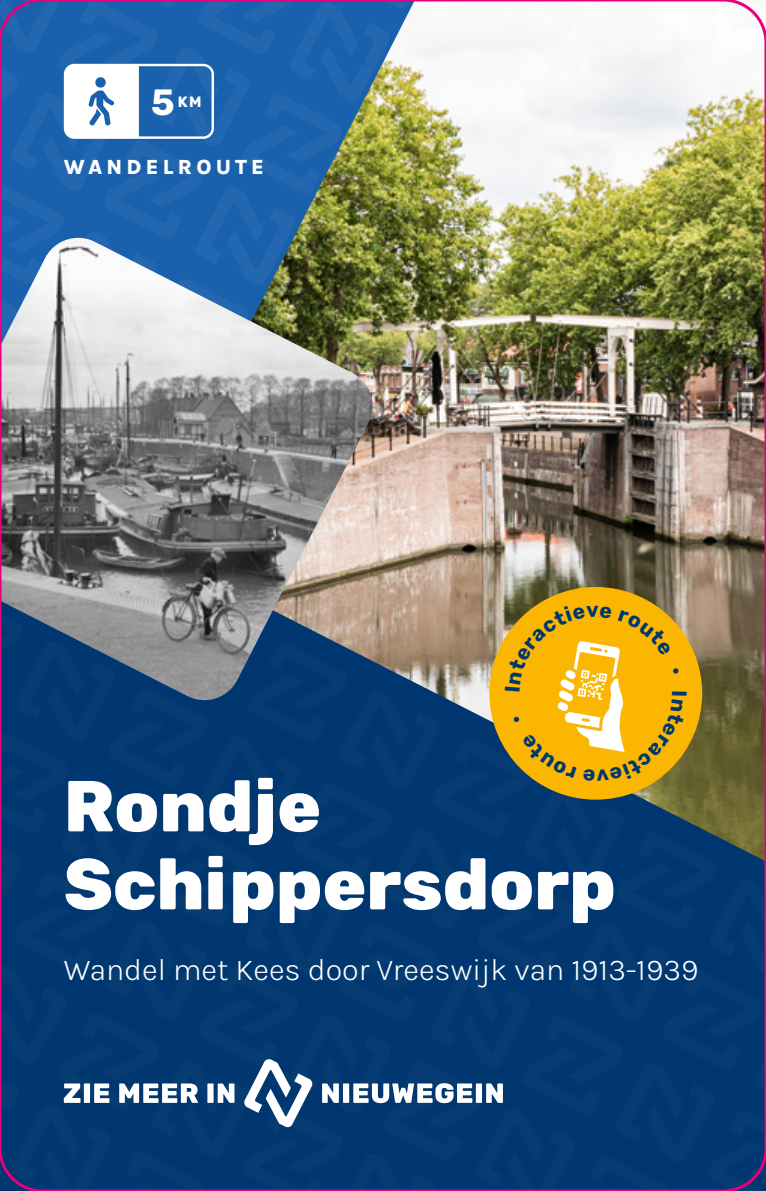
<style>
.page{position:relative;width:766px;height:1191px;background:#fff}
.page>*{position:absolute;margin:0;border:0;box-sizing:border-box;transform-origin:0 0}
.t1{font:800 72px/78px "Rubik";color:#fff}
.t2{font:700 36.6px "Rubik";color:#fff}
.t3{font:300 30.6px "Karla";color:#fff}
.t4{font:800 21px "Karla";letter-spacing:.2em;color:#fff}
.t5{font:700 15px "Rubik";color:#fff}
</style>
<div class="page">
<div style="left:0;top:0;width:765px;height:1191px;background:#1961ac"></div>
<div style="left:0;top:438px;width:765px;height:753px;background:#003770"></div>
<svg style="left:244px;top:1059px;width:69px;height:69px"></svg>
<svg style="left:322px;top:1083px;width:181px;height:20px"></svg>
<svg style="left:64px;top:1083px;width:45px;height:19px"></svg>
<svg style="left:119px;top:1083px;width:79px;height:19px"></svg>
<svg style="left:207px;top:1083px;width:27px;height:19px"></svg>
<svg style="left:64px;top:63px;width:92px;height:76px"></svg>
<img style="left:156px;top:0;width:609px;height:859px">
<img style="left:4px;top:238px;width:373px;height:467px">
<div style="left:489px;top:587px;width:213px;height:212px;background:#fab600;border-radius:50%"></div>
<svg style="left:504px;top:606px;width:182px;height:174px"></svg>
<p class="t2" style="left:151px;top:81px;width:25px">5</p>
<p class="t5" style="left:178px;top:94px;width:25px">KM</p>
<p class="t4" style="left:64px;top:153px;width:202px">WANDELROUTE</p>
<h1 class="t1" style="left:64px;top:769px;width:553px">Rondje<br>Schippersdorp</h1>
<p class="t3" style="left:64px;top:950px;width:636px">Wandel met Kees door Vreeswijk van 1913-1939</p>
</div>
